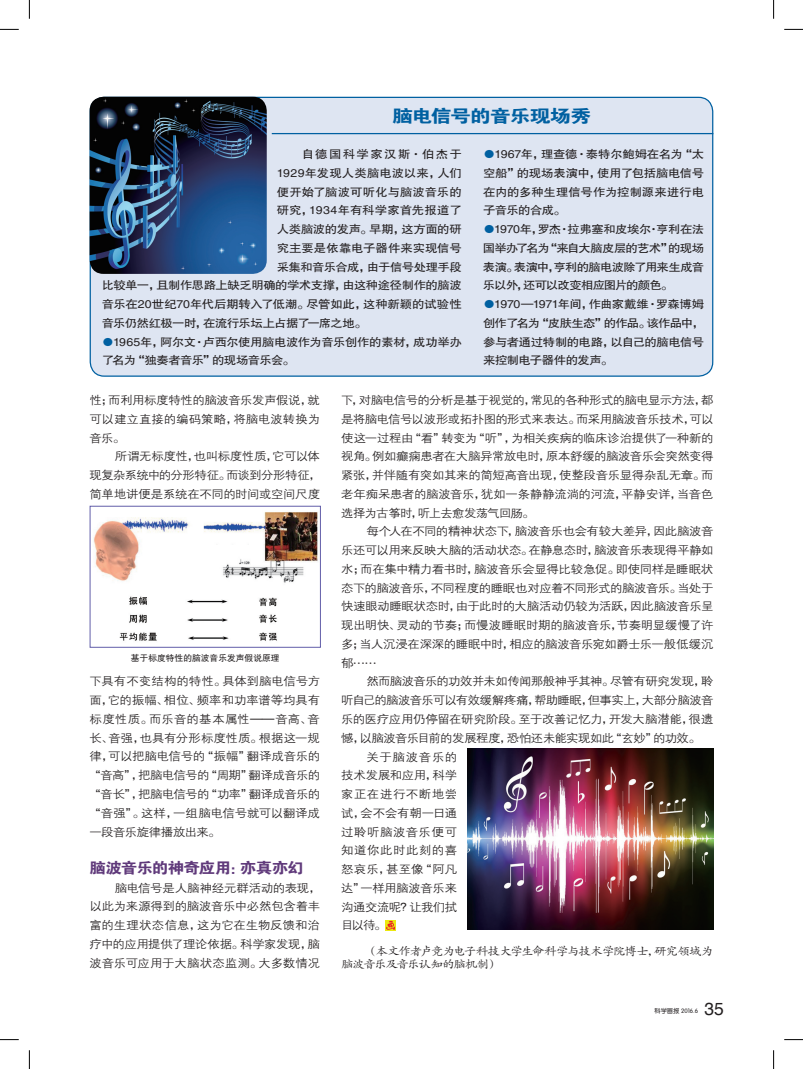
<style>
.page{position:relative;width:803px;height:1069px;background:#fff}
.page>*{position:absolute;margin:0;border:0;box-sizing:border-box;transform-origin:0 0}
.t1{font:17.5px "FZDHTJW GB1 0";letter-spacing:-.065em;color:#0060a1;scale:1.2 1}
.t2{font:17.5px "Helvetica";color:#231f20}
.t3{font:15px "FZDHTJW GB1 0";letter-spacing:-.045em;color:#603a7b;scale:1.1 1}
.t4{font:11.25px/18.8px "FZZDXJW GB1 0";letter-spacing:-.025em;color:#231f20;text-align:justify;scale:1.1 1}
.t5{font:11.25px/18.8px "FZHTJW GB1 0";letter-spacing:-.035em;color:#231f20;text-align:justify;scale:1.1 1}
.t6{font:11.25px "FZZDXJW GB1 0";letter-spacing:-.045em;color:#231f20;scale:1.1 1}
.t7{font:11.25px/13.8px "FZKTJW GB1 0";letter-spacing:-.08em;color:#231f20;scale:1.1 1}
.t8{font:11.25px "FZZDXJW GB1 0";letter-spacing:-.05em;color:#231f20;scale:1.1 1}
.t9{font:11.25px "FZHTJW GB1 0";letter-spacing:-.01em;color:#231f20;scale:1.1 1}
.t10{font:11.25px "FZHTJW GB1 0";color:#231f20;scale:1.1 1}
.t11{font:11.25px "FZZDXJW GB1 0";letter-spacing:.05em;color:#231f20;scale:1.1 1}
.t12{font:11.25px "FZHTJW GB1 0";letter-spacing:.01em;color:#231f20;scale:1.1 1}
.t13{font:11.25px "FZHTJW GB1 0";letter-spacing:.005em;color:#231f20;scale:1.1 1}
.t14{font:11.25px "FZHTJW GB1 0";letter-spacing:.11em;color:#231f20;scale:1.1 1}
.t15{font:11.25px "FZZDXJW GB1 0";letter-spacing:.045em;color:#231f20;scale:1.1 1}
.t16{font:11.25px "FZZDXJW GB1 0";letter-spacing:.055em;color:#231f20;scale:1.1 1}
.t17{font:8.75px "FZHTJW GB1 0";color:#231f20}
.t18{font:6.25px "FZY3 JW GB1 0";color:#231f20}
.s1{color:#0060a1}
</style>
<div class="page">
<div style="left:90px;top:97px;width:623px;height:279px;background:#dee5f2;border-radius:14px"></div>
<svg style="left:386px;top:920px;width:9px;height:11px"></svg>
<img style="left:93px;top:512px;width:225px;height:129px">
<div style="left:90px;top:506px;width:231px;height:142px;border:1px solid #625ea9"></div>
<img style="left:468px;top:748px;width:245px;height:181px">
<img style="left:90px;top:97px;width:177px;height:177px">
<hr style="left:272px;top:133px;width:441px;height:1px;background:#0060a1">
<svg style="left:0;top:29px;width:19px;height:1px"></svg>
<svg style="left:784px;top:29px;width:19px;height:1px"></svg>
<svg style="left:0;top:1039px;width:19px;height:1px"></svg>
<svg style="left:784px;top:1039px;width:19px;height:1px"></svg>
<svg style="left:29px;top:0;width:1px;height:19px"></svg>
<svg style="left:29px;top:1050px;width:1px;height:19px"></svg>
<svg style="left:773px;top:0;width:1px;height:19px"></svg>
<svg style="left:773px;top:1050px;width:1px;height:19px"></svg>
<h1 class="t1" style="left:392px;top:107px;width:167px">脑电信号的音乐现场秀</h1>
<p class="t14" style="left:302px;top:148px;width:147px">自德国科学家汉斯·伯杰于</p>
<p class="t12" style="left:277px;top:167px;width:170px">1929年发现人类脑电波以来，人们</p>
<p class="t10" style="left:277px;top:185px;width:170px">便开始了脑波可听化与脑波音乐的</p>
<p class="t13" style="left:277px;top:204px;width:170px">研究，1934年有科学家首先报道了</p>
<p class="t5" style="left:277px;top:220px;width:170px">人类脑波的发声。早期，这方面的研</p>
<p class="t10" style="left:277px;top:242px;width:170px">究主要是依靠电子器件来实现信号</p>
<p class="t5" style="left:277px;top:258px;width:170px">采集和音乐合成，由于信号处理手段</p>
<p class="t5" style="left:102px;top:276px;width:329px">比较单一，且制作思路上缺乏明确的学术支撑，由这种途径制作的脑波</p>
<p class="t9" style="left:102px;top:298px;width:329px">音乐在20世纪70年代后期转入了低潮。尽管如此，这种新颖的试验性</p>
<p class="t5" style="left:102px;top:314px;width:242px">音乐仍然红极一时，在流行乐坛上占据了一席之地。</p>
<p class="t5" style="left:102px;top:333px;width:329px"><span class="s1">●</span>1965年，阿尔文·卢西尔使用脑电波作为音乐创作的素材，成功举办了名为“独奏者音乐”的现场音乐会。</p>
<p class="t4" style="left:90px;top:391px;width:211px">性；而利用标度特性的脑波音乐发声假说，就可以建立直接的编码策略，将脑电波转换为音乐。</p>
<p class="t4" style="left:90px;top:447px;width:212px;text-indent:25px">所谓无标度性，也叫标度性质，它可以体现复杂系统中的分形特征。而谈到分形特征，简单地讲便是系统在不同的时间或空间尺度</p>
<p class="t5" style="left:483px;top:145px;width:203px"><span class="s1">●</span>1967年，理查德·泰特尔鲍姆在名为“太空船”的现场表演中，使用了包括脑电信号在内的多种生理信号作为控制源来进行电子音乐的合成。</p>
<p class="t5" style="left:483px;top:220px;width:203px"><span class="s1">●</span>1970年，罗杰·拉弗塞和皮埃尔·亨利在法国举办了名为“来自大脑皮层的艺术”的现场表演。表演中，亨利的脑电波除了用来生成音乐以外，还可以改变相应图片的颜色。</p>
<p class="t5" style="left:483px;top:295px;width:203px"><span class="s1">●</span>1970—1971年间，作曲家戴维·罗森博姆创作了名为“皮肤生态”的作品。该作品中，参与者通过特制的电路，以自己的脑电信号来控制电子器件的发声。</p>
<p class="t4" style="left:341px;top:391px;width:340px">下，对脑电信号的分析是基于视觉的，常见的各种形式的脑电显示方法，都是将脑电信号以波形或拓扑图的形式来表达。而采用脑波音乐技术，可以使这一过程由“看”转变为“听”，为相关疾病的临床诊治提供了一种新的视角。例如癫痫患者在大脑异常放电时，原本舒缓的脑波音乐会突然变得紧张，并伴随有突如其来的简短高音出现，使整段音乐显得杂乱无章。而老年痴呆患者的脑波音乐，犹如一条静静流淌的河流，平静安详，当音色选择为古筝时，听上去愈发荡气回肠。</p>
<p class="t4" style="left:341px;top:522px;width:340px;text-indent:25px">每个人在不同的精神状态下，脑波音乐也会有较大差异，因此脑波音乐还可以用来反映大脑的活动状态。在静息态时，脑波音乐表现得平静如水；而在集中精力看书时，脑波音乐会显得比较急促。即使同样是睡眠状态下的脑波音乐，不同程度的睡眠也对应着不同形式的脑波音乐。当处于快速眼动睡眠状态时，由于此时的大脑活动仍较为活跃，因此脑波音乐呈现出明快、灵动的节奏；而慢波睡眠时期的脑波音乐，节奏明显缓慢了许多；当人沉浸在深深的睡眠中时，相应的脑波音乐宛如爵士乐一般低缓沉郁⋯⋯</p>
<p class="t6" style="left:366px;top:675px;width:317px">然而脑波音乐的功效并未如传闻那般神乎其神。尽管有研究发现，聆</p>
<p class="t8" style="left:341px;top:694px;width:340px">听自己的脑波音乐可以有效缓解疼痛，帮助睡眠，但事实上，大部分脑波音</p>
<p class="t4" style="left:341px;top:710px;width:340px">乐的医疗应用仍停留在研究阶段。至于改善记忆力，开发大脑潜能，很遗</p>
<p class="t6" style="left:341px;top:732px;width:328px">憾，以脑波音乐目前的发展程度，恐怕还未能实现如此“玄妙”的功效。</p>
<p class="t16" style="left:366px;top:750px;width:84px">关于脑波音乐的</p>
<p class="t4" style="left:341px;top:766px;width:107px">技术发展和应用，科学</p>
<p class="t11" style="left:341px;top:788px;width:107px">家正在进行不断地尝</p>
<p class="t4" style="left:341px;top:804px;width:107px">试，会不会有朝一日通</p>
<p class="t11" style="left:341px;top:825px;width:107px">过聆听脑波音乐便可</p>
<p class="t15" style="left:341px;top:844px;width:107px">知道你此时此刻的喜</p>
<p class="t4" style="left:341px;top:860px;width:107px">怒哀乐，甚至像“阿凡</p>
<p class="t4" style="left:341px;top:879px;width:107px">达”一样用脑波音乐来</p>
<p class="t6" style="left:341px;top:900px;width:107px">沟通交流呢？让我们拭</p>
<p class="t4" style="left:341px;top:916px;width:43px">目以待。</p>
<p class="t17" style="left:131px;top:653px;width:150px">基于标度特性的脑波音乐发声假说原理</p>
<p class="t4" style="left:89px;top:672px;width:212px">下具有不变结构的特性。具体到脑电信号方面，它的振幅、相位、频率和功率谱等均具有标度性质。而乐音的基本属性——音高、音长、音强，也具有分形标度性质。根据这一规律，可以把脑电信号的“振幅”翻译成音乐的“音高”，把脑电信号的“周期”翻译成音乐的“音长”，把脑电信号的“功率”翻译成音乐的“音强”。这样，一组脑电信号就可以翻译成一段音乐旋律播放出来。</p>
<h2 class="t3" style="left:90px;top:859px;width:196px">脑波音乐的神奇应用：亦真亦幻</h2>
<p class="t4" style="left:89px;top:878px;width:212px;text-indent:25px">脑电信号是人脑神经元群活动的表现，以此为来源得到的脑波音乐中必然包含着丰富的生理状态信息，这为它在生物反馈和治疗中的应用提供了理论依据。科学家发现，脑波音乐可应用于大脑状态监测。大多数情况</p>
<p class="t7" style="left:341px;top:944px;width:340px;text-indent:25px">（本文作者卢竞为电子科技大学生命科学与技术学院博士，研究领域为脑波音乐及音乐认知的脑机制）</p>
<p class="t18" style="left:654px;top:1007px;width:45px">科学画报 2016.6</p>
<h1 class="t2" style="left:704px;top:995px;width:21px">35</h1>
</div>
